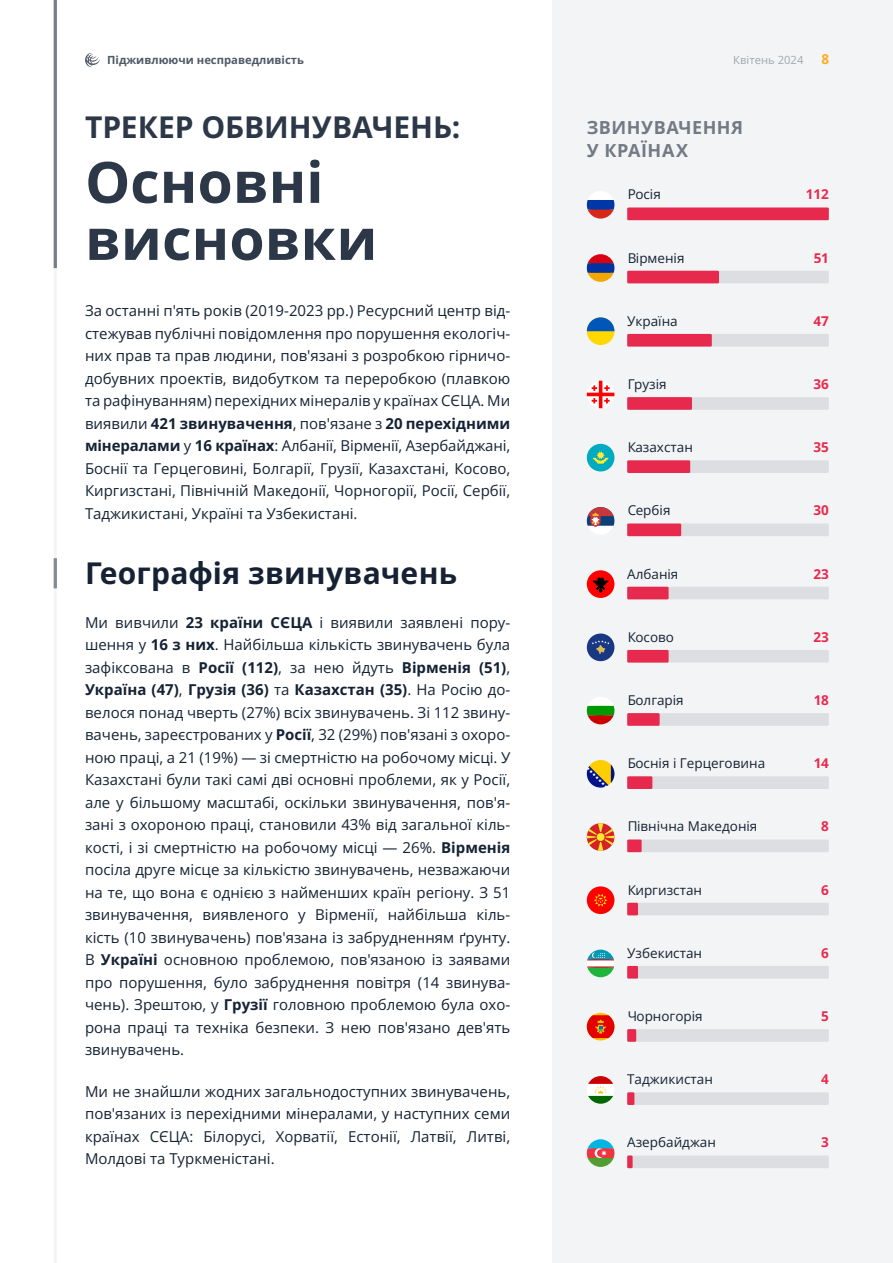
<style>
.page{position:relative;width:893px;height:1263px;background:#fff}
.page>*{position:absolute;margin:0;border:0;box-sizing:border-box;transform-origin:0 0}
.Large_title{font:700 57px/57px "Open Sans";color:#2c3848}
.Medium_title{font:700 30px "Open Sans";letter-spacing:.01em;color:#152234}
.Large_title-2{font:700 30px "Open Sans";color:#2c3848}
.Subtitle{font:700 18px/23.4px "Open Sans";letter-spacing:.025em;color:#727a85}
.Body{font:15px/22.5px "Open Sans";color:#152234;text-align:justify}
.t1{font:13.5px "Open Sans";color:#152234}
.t2{font:700 13.5px "Open Sans";color:#e7294d}
.t3{font:700 13.5px "Open Sans";color:#ffaa23}
.t4{font:700 11.25px "Open Sans";color:#505967}
.t5{font:11.25px "Open Sans";color:#a1a7ae}
.s1{font-weight:700}
</style>
<div class="page">
<div style="left:553px;top:0;width:340px;height:1263px;background:#f3f4f5"></div>
<div style="left:627px;top:271px;width:202px;height:12px;background:#dcdee1"></div>
<div style="left:627px;top:334px;width:202px;height:13px;background:#dcdee1"></div>
<div style="left:627px;top:397px;width:202px;height:13px;background:#dcdee1"></div>
<div style="left:627px;top:460px;width:202px;height:13px;background:#dcdee1"></div>
<div style="left:627px;top:523px;width:202px;height:13px;background:#dcdee1"></div>
<div style="left:627px;top:587px;width:202px;height:12px;background:#dcdee1"></div>
<div style="left:627px;top:650px;width:202px;height:12px;background:#dcdee1"></div>
<div style="left:627px;top:713px;width:202px;height:13px;background:#dcdee1"></div>
<div style="left:627px;top:776px;width:202px;height:13px;background:#dcdee1"></div>
<div style="left:627px;top:839px;width:202px;height:13px;background:#dcdee1"></div>
<div style="left:627px;top:903px;width:202px;height:12px;background:#dcdee1"></div>
<div style="left:627px;top:966px;width:202px;height:12px;background:#dcdee1"></div>
<div style="left:627px;top:1029px;width:202px;height:13px;background:#dcdee1"></div>
<div style="left:627px;top:1092px;width:202px;height:13px;background:#dcdee1"></div>
<div style="left:627px;top:1155px;width:202px;height:13px;background:#dcdee1"></div>
<div style="left:627px;top:208px;width:202px;height:12px;background:#e7294d"></div>
<div style="left:627px;top:271px;width:92px;height:12px;background:#e7294d"></div>
<div style="left:627px;top:334px;width:85px;height:13px;background:#e7294d"></div>
<div style="left:627px;top:397px;width:65px;height:13px;background:#e7294d"></div>
<div style="left:627px;top:460px;width:63px;height:13px;background:#e7294d"></div>
<div style="left:627px;top:523px;width:54px;height:13px;background:#e7294d"></div>
<div style="left:627px;top:587px;width:42px;height:12px;background:#e7294d"></div>
<div style="left:627px;top:650px;width:42px;height:12px;background:#e7294d"></div>
<div style="left:627px;top:713px;width:33px;height:13px;background:#e7294d"></div>
<div style="left:627px;top:776px;width:25px;height:13px;background:#e7294d"></div>
<div style="left:627px;top:839px;width:15px;height:13px;background:#e7294d"></div>
<div style="left:627px;top:903px;width:11px;height:12px;background:#e7294d"></div>
<div style="left:627px;top:966px;width:11px;height:12px;background:#e7294d"></div>
<div style="left:627px;top:1029px;width:9px;height:13px;background:#e7294d"></div>
<div style="left:627px;top:1092px;width:7px;height:13px;background:#e7294d"></div>
<div style="left:627px;top:1155px;width:6px;height:13px;background:#e7294d"></div>
<hr style="left:627px;top:1168px;width:202px;height:1px;background:#333">
<hr style="left:627px;top:208px;width:1px;height:960px;background:#333">
<div style="left:587px;top:191px;width:27px;height:28px;background:#fff;border-radius:50%"></div>
<svg style="left:587px;top:200px;width:27px;height:19px"></svg>
<svg style="left:587px;top:254px;width:27px;height:28px"></svg>
<div style="left:587px;top:317px;width:27px;height:28px;background:#ffd800;border-radius:50%"></div>
<svg style="left:587px;top:317px;width:27px;height:14px"></svg>
<svg style="left:587px;top:381px;width:27px;height:27px"></svg>
<div style="left:587px;top:444px;width:27px;height:27px;background:#00abc2;border-radius:50%"></div>
<svg style="left:593px;top:451px;width:15px;height:13px"></svg>
<div style="left:587px;top:507px;width:27px;height:28px;background:#fff;border-radius:50%"></div>
<svg style="left:587px;top:507px;width:27px;height:20px"></svg>
<div style="left:587px;top:570px;width:27px;height:28px;background:#f00;border-radius:50%"></div>
<svg style="left:593px;top:577px;width:15px;height:16px"></svg>
<div style="left:587px;top:633px;width:27px;height:28px;background:#183884;border-radius:50%"></div>
<svg style="left:592px;top:640px;width:18px;height:14px"></svg>
<svg style="left:587px;top:697px;width:27px;height:27px"></svg>
<svg style="left:587px;top:760px;width:27px;height:28px"></svg>
<svg style="left:587px;top:823px;width:27px;height:28px"></svg>
<div style="left:597px;top:833px;width:8px;height:8px;background:#f8e92e;border-radius:50%"></div>
<div style="left:587px;top:886px;width:27px;height:28px;background:#f00;border-radius:50%"></div>
<svg style="left:594px;top:894px;width:13px;height:13px"></svg>
<svg style="left:587px;top:950px;width:27px;height:27px"></svg>
<svg style="left:587px;top:1013px;width:27px;height:27px"></svg>
<svg style="left:587px;top:1015px;width:27px;height:23px"></svg>
<svg style="left:587px;top:1076px;width:27px;height:28px"></svg>
<svg style="left:587px;top:1139px;width:27px;height:28px"></svg>
<svg style="left:85px;top:53px;width:15px;height:14px"></svg>
<hr style="left:54px;top:0;width:3px;height:1263px;background:#e8e9eb">
<p class="t4" style="left:107px;top:52px;width:198px">Підживлюючи несправедливість</p>
<p class="t5" style="left:733px;top:52px;width:72px">Квітень 2024</p>
<p class="t3" style="left:821px;top:49px;width:9px">8</p>
<p class="Large_title-2" style="left:85px;top:106px;width:377px">ТРЕКЕР ОБВИНУВАЧЕНЬ:</p>
<p class="Large_title" style="left:85px;top:152px;width:294px">Основні висновки</p>
<p class="Body" style="left:85px;top:299px;width:427px">За останні п'ять років (2019-2023 рр.) Ресурсний центр від&shy;стежував публічні повідомлення про порушення екологіч&shy;них прав та прав людини, пов'язані з розробкою гірничо&shy;добувних проектів, видобутком та переробкою (плавкою та рафінуванням) перехідних мінералів у країнах СЄЦА. Ми виявили <span class="s1">421 звинувачення</span>, пов'язане з <span class="s1">20 перехідними мінералами</span> у <span class="s1">16 країнах</span>: Албанії, Вірменії, Азербайджані, Боснії та Герцеговині, Болгарії, Грузії, Казахстані, Косово, Киргизстані, Північній Македонії, Чорногорії, Росії, Сербії, Таджикистані, Україні та Узбекистані.</p>
<p class="Medium_title" style="left:85px;top:552px;width:374px">Географія звинувачень</p>
<p class="Body" style="left:85px;top:610px;width:427px">Ми вивчили <span class="s1">23 країни СЄЦА</span> і виявили заявлені пору&shy;шення у <span class="s1">16 з них</span>. Найбільша кількість звинувачень була зафіксована в <span class="s1">Росії (112)</span>, за нею йдуть <span class="s1">Вірменія (51)</span>, <span class="s1">Україна (47)</span>, <span class="s1">Грузія (36)</span> та <span class="s1">Казахстан (35)</span>. На Росію до&shy;велося понад чверть (27%) всіх звинувачень. Зі 112 звину&shy;вачень, зареєстрованих у <span class="s1">Росії</span>, 32 (29%) пов'язані з охоро&shy;ною праці, а 21 (19%) — зі смертністю на робочому місці. У Казахстані були такі самі дві основні проблеми, як у Росії, але у більшому масштабі, оскільки звинувачення, пов'я&shy;зані з охороною праці, становили 43% від загальної кіль&shy;кості, і зі смертністю на робочому місці — 26%. <span class="s1">Вірменія </span>посіла друге місце за кількістю звинувачень, незважаючи на те, що вона є однією з найменших країн регіону. З 51 звинувачення, виявленого у Вірменії, найбільша кіль&shy;кість (10 звинувачень) пов'язана із забрудненням ґрунту.<br>В <span class="s1">Україні</span> основною проблемою, пов'язаною із заявами про порушення, було забруднення повітря (14 звинува&shy;чень). Зрештою, у <span class="s1">Грузії</span> головною проблемою була охо&shy;рона праці та техніка безпеки. З нею пов'язано дев'ять звинувачень.</p>
<p class="Body" style="left:85px;top:1080px;width:427px">Ми не знайшли жодних загальнодоступних звинувачень, пов'язаних із перехідними мінералами, у наступних семи країнах СЄЦА: Білорусі, Хорватії, Естонії, Латвії, Литві, Молдові та Туркменістані.</p>
<p class="Subtitle" style="left:587px;top:115px;width:158px">ЗВИНУВАЧЕННЯ<br>У КРАЇНАХ</p>
<p class="t1" style="left:627px;top:185px;width:35px">Росія</p>
<p class="t2" style="left:806px;top:185px;width:25px">112</p>
<p class="t1" style="left:627px;top:248px;width:59px">Вірменія</p>
<p class="t2" style="left:813px;top:248px;width:17px">51</p>
<p class="t1" style="left:627px;top:312px;width:52px">Україна</p>
<p class="t2" style="left:813px;top:311px;width:17px">47</p>
<p class="t1" style="left:627px;top:375px;width:41px">Грузія</p>
<p class="t2" style="left:813px;top:375px;width:17px">36</p>
<p class="t1" style="left:627px;top:438px;width:67px">Казахстан</p>
<p class="t2" style="left:813px;top:438px;width:17px">35</p>
<p class="t1" style="left:627px;top:501px;width:45px">Сербія</p>
<p class="t2" style="left:813px;top:501px;width:17px">30</p>
<p class="t1" style="left:627px;top:564px;width:53px">Албанія</p>
<p class="t2" style="left:813px;top:564px;width:17px">23</p>
<p class="t1" style="left:627px;top:628px;width:48px">Косово</p>
<p class="t2" style="left:813px;top:627px;width:17px">23</p>
<p class="t1" style="left:627px;top:691px;width:58px">Болгарія</p>
<p class="t2" style="left:813px;top:691px;width:17px">18</p>
<p class="t1" style="left:627px;top:754px;width:139px">Боснія і Герцеговина</p>
<p class="t2" style="left:813px;top:754px;width:17px">14</p>
<p class="t1" style="left:627px;top:817px;width:132px">Північна Македонія</p>
<p class="t2" style="left:821px;top:817px;width:9px">8</p>
<p class="t1" style="left:627px;top:880px;width:76px">Киргизстан</p>
<p class="t2" style="left:821px;top:880px;width:9px">6</p>
<p class="t1" style="left:627px;top:944px;width:76px">Узбекистан</p>
<p class="t2" style="left:821px;top:943px;width:9px">6</p>
<p class="t1" style="left:627px;top:1007px;width:77px">Чорногорія</p>
<p class="t2" style="left:821px;top:1007px;width:9px">5</p>
<p class="t1" style="left:627px;top:1070px;width:87px">Таджикистан</p>
<p class="t2" style="left:821px;top:1070px;width:9px">4</p>
<p class="t1" style="left:627px;top:1133px;width:90px">Азербайджан</p>
<p class="t2" style="left:821px;top:1133px;width:9px">3</p>
</div>
